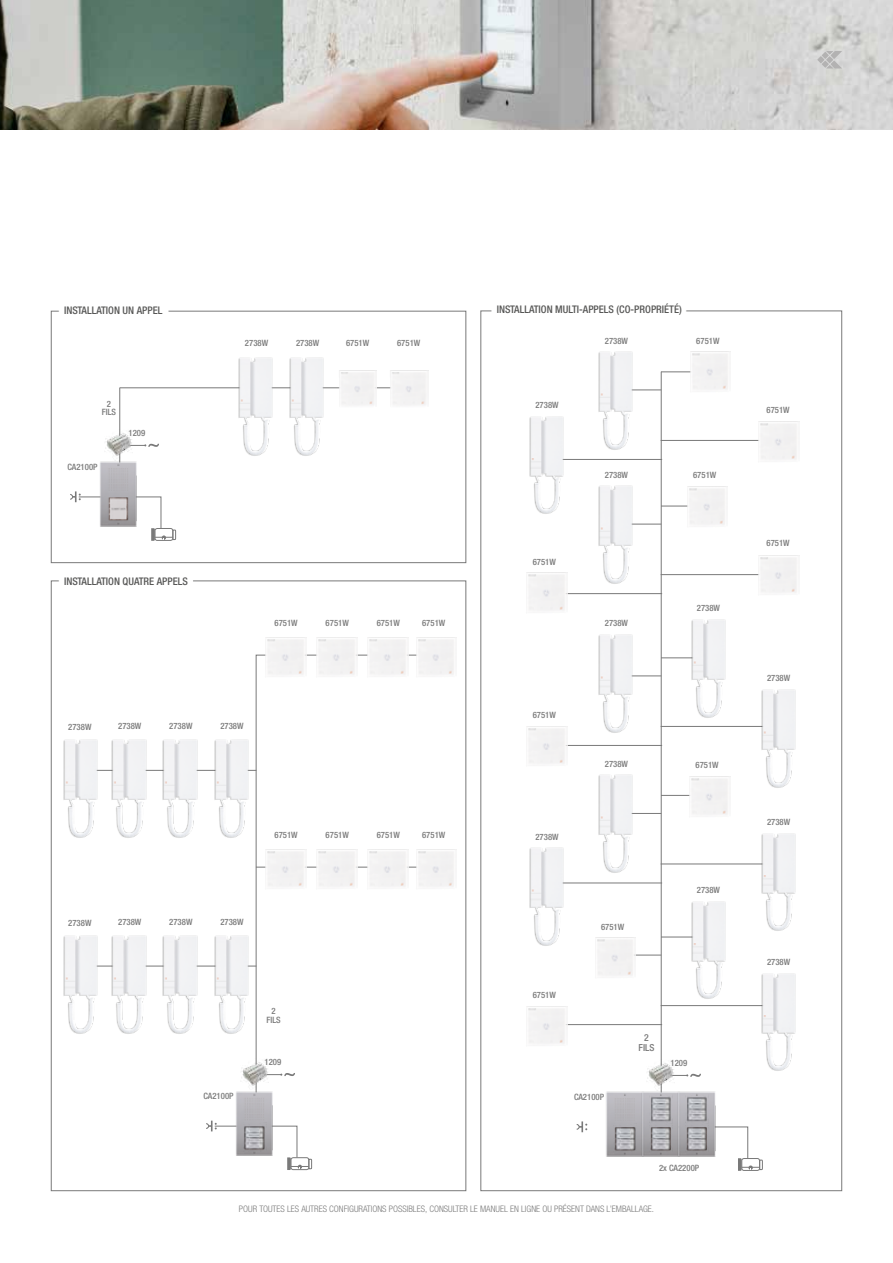
<style>
.page{position:relative;width:893px;height:1263px;background:#fff}
.page>*{position:absolute;margin:0;border:0;box-sizing:border-box;transform-origin:0 0}
.t1{font:500 condensed 10.5px "Helvetica Neue LTW1 G";color:#575756}
.t2{font:500 condensed 9.75px/9.6px "Helvetica Neue LTW1 G";color:#797979;text-align:center}
.t3{font:300 condensed 9px "Helvetica Neue LTW1 G";color:#797979}
.t4{font:500 condensed 8.7px/8.7px "Helvetica Neue LTW1 G";color:#797979;text-align:center}
</style>
<div class="page">
<img style="left:0;top:0;width:893px;height:130px">
<div style="left:51px;top:311px;width:415px;height:252px;border:1px solid #797979"></div>
<svg style="left:817px;top:56px;width:7px;height:7px"></svg>
<div style="left:822px;top:60px;width:7px;height:8px;background:#b3b2b2;border-radius:3px"></div>
<div style="left:822px;top:52px;width:7px;height:7px;background:#b3b2b2;border-radius:3px"></div>
<svg style="left:826px;top:51px;width:16px;height:18px"></svg>
<hr style="left:119px;top:388px;width:1px;height:130px;background:#797979">
<hr style="left:120px;top:388px;width:284px;height:1px;background:#797979">
<hr style="left:661px;top:372px;width:47px;height:1px;background:#797979">
<hr style="left:661px;top:440px;width:110px;height:1px;background:#797979">
<hr style="left:552px;top:459px;width:110px;height:1px;background:#797979">
<hr style="left:614px;top:390px;width:47px;height:1px;background:#797979">
<hr style="left:661px;top:506px;width:47px;height:1px;background:#797979">
<hr style="left:661px;top:574px;width:110px;height:1px;background:#797979">
<hr style="left:552px;top:593px;width:110px;height:1px;background:#797979">
<hr style="left:614px;top:524px;width:47px;height:1px;background:#797979">
<hr style="left:661px;top:658px;width:47px;height:1px;background:#797979">
<hr style="left:661px;top:726px;width:110px;height:1px;background:#797979">
<hr style="left:552px;top:745px;width:110px;height:1px;background:#797979">
<hr style="left:614px;top:676px;width:47px;height:1px;background:#797979">
<hr style="left:661px;top:795px;width:47px;height:1px;background:#797979">
<hr style="left:661px;top:864px;width:110px;height:1px;background:#797979">
<hr style="left:552px;top:883px;width:110px;height:1px;background:#797979">
<hr style="left:614px;top:813px;width:47px;height:1px;background:#797979">
<hr style="left:661px;top:937px;width:47px;height:1px;background:#797979">
<hr style="left:661px;top:1005px;width:110px;height:1px;background:#797979">
<hr style="left:552px;top:1024px;width:110px;height:1px;background:#797979">
<hr style="left:614px;top:955px;width:47px;height:1px;background:#797979">
<img style="left:100px;top:460px;width:37px;height:31px">
<img style="left:236px;top:1089px;width:37px;height:31px">
<img style="left:105px;top:429px;width:27px;height:31px">
<img style="left:241px;top:1058px;width:15px;height:31px">
<svg style="left:120px;top:444px;width:39px;height:3px"></svg>
<svg style="left:256px;top:655px;width:39px;height:454px"></svg>
<svg style="left:70px;top:491px;width:106px;height:50px"></svg>
<svg style="left:206px;top:1120px;width:106px;height:50px"></svg>
<img style="left:238px;top:357px;width:35px;height:99px">
<img style="left:598px;top:351px;width:35px;height:99px">
<img style="left:598px;top:485px;width:35px;height:99px">
<img style="left:598px;top:634px;width:35px;height:99px">
<img style="left:598px;top:774px;width:35px;height:99px">
<img style="left:529px;top:416px;width:35px;height:98px">
<img style="left:529px;top:847px;width:35px;height:99px">
<img style="left:289px;top:357px;width:35px;height:99px">
<img style="left:338px;top:370px;width:38px;height:35px">
<img style="left:390px;top:370px;width:38px;height:35px">
<img style="left:691px;top:619px;width:35px;height:99px">
<img style="left:691px;top:901px;width:35px;height:98px">
<img style="left:761px;top:689px;width:35px;height:99px">
<img style="left:761px;top:833px;width:35px;height:98px">
<img style="left:761px;top:973px;width:35px;height:98px">
<img style="left:243px;top:1123px;width:23px;height:28px">
<hr style="left:661px;top:372px;width:1px;height:765px;background:#797979">
<img style="left:606px;top:1091px;width:18px;height:66px">
<img style="left:624px;top:1090px;width:36px;height:67px">
<img style="left:660px;top:1090px;width:56px;height:67px">
<img style="left:647px;top:1059px;width:27px;height:31px">
<svg style="left:662px;top:1074px;width:39px;height:3px"></svg>
<svg style="left:577px;top:1121px;width:10px;height:11px"></svg>
<svg style="left:665px;top:1126px;width:98px;height:45px"></svg>
<img style="left:614px;top:1123px;width:23px;height:29px">
<img style="left:650px;top:1094px;width:22px;height:58px">
<img style="left:686px;top:1094px;width:22px;height:58px">
<div style="left:59px;top:305px;width:109px;height:19px;background:#fff"></div>
<hr style="left:79px;top:966px;width:177px;height:1px;background:#797979">
<hr style="left:79px;top:770px;width:177px;height:1px;background:#797979">
<img style="left:111px;top:935px;width:36px;height:99px">
<img style="left:111px;top:739px;width:36px;height:99px">
<img style="left:162px;top:935px;width:36px;height:99px">
<img style="left:162px;top:739px;width:36px;height:99px">
<img style="left:214px;top:935px;width:35px;height:99px">
<img style="left:214px;top:739px;width:35px;height:99px">
<img style="left:63px;top:935px;width:35px;height:99px">
<img style="left:63px;top:739px;width:35px;height:99px">
<hr style="left:292px;top:655px;width:147px;height:1px;background:#797979">
<hr style="left:256px;top:867px;width:183px;height:1px;background:#797979">
<img style="left:316px;top:637px;width:41px;height:38px">
<img style="left:316px;top:849px;width:41px;height:38px">
<img style="left:265px;top:637px;width:41px;height:41px">
<img style="left:265px;top:848px;width:41px;height:42px">
<img style="left:367px;top:637px;width:41px;height:38px">
<img style="left:367px;top:849px;width:41px;height:38px">
<img style="left:415px;top:637px;width:42px;height:38px">
<img style="left:415px;top:849px;width:42px;height:38px">
<img style="left:758px;top:555px;width:41px;height:38px">
<img style="left:686px;top:486px;width:42px;height:39px">
<div style="left:526px;top:572px;width:41px;height:39px;background:#f3f2f2"></div>
<img style="left:526px;top:726px;width:41px;height:38px">
<div style="left:689px;top:776px;width:41px;height:39px;background:#f3f2f2"></div>
<img style="left:526px;top:1006px;width:41px;height:38px">
<img style="left:595px;top:937px;width:41px;height:39px">
<div style="left:758px;top:421px;width:41px;height:39px;background:#f3f2f2"></div>
<img style="left:689px;top:351px;width:42px;height:39px">
<p class="t1" style="left:64px;top:304px;width:100px">INSTALLATION UN APPEL</p>
<p class="t1" style="left:497px;top:303px;width:187px">INSTALLATION MULTI-APPELS (CO-PROPRIÉTÉ)</p>
<p class="t4" style="left:245px;top:339px;width:25px">2738W</p>
<p class="t4" style="left:296px;top:339px;width:25px">2738W</p>
<p class="t4" style="left:346px;top:339px;width:25px">6751W</p>
<p class="t4" style="left:397px;top:339px;width:25px">6751W</p>
<p class="t4" style="left:605px;top:336px;width:25px">2738W</p>
<p class="t4" style="left:696px;top:336px;width:25px">6751W</p>
<p class="t4" style="left:102px;top:399px;width:16px">2<br>FILS</p>
<p class="t4" style="left:67px;top:462px;width:32px">CA2100P</p>
<p class="t4" style="left:129px;top:428px;width:18px">1209</p>
<p class="t4" style="left:535px;top:400px;width:25px">2738W</p>
<p class="t4" style="left:605px;top:470px;width:25px">2738W</p>
<p class="t4" style="left:693px;top:471px;width:25px">6751W</p>
<p class="t1" style="left:64px;top:574px;width:125px">INSTALLATION QUATRE APPELS</p>
<p class="t4" style="left:275px;top:619px;width:25px">6751W</p>
<p class="t4" style="left:326px;top:619px;width:25px">6751W</p>
<p class="t4" style="left:377px;top:619px;width:25px">6751W</p>
<p class="t4" style="left:422px;top:619px;width:25px">6751W</p>
<p class="t4" style="left:533px;top:557px;width:25px">6751W</p>
<p class="t4" style="left:605px;top:619px;width:25px">2738W</p>
<p class="t4" style="left:697px;top:603px;width:25px">2738W</p>
<p class="t4" style="left:68px;top:723px;width:25px">2738W</p>
<p class="t4" style="left:118px;top:721px;width:25px">2738W</p>
<p class="t4" style="left:169px;top:721px;width:25px">2738W</p>
<p class="t4" style="left:220px;top:721px;width:25px">2738W</p>
<p class="t4" style="left:275px;top:831px;width:25px">6751W</p>
<p class="t4" style="left:326px;top:831px;width:25px">6751W</p>
<p class="t4" style="left:377px;top:831px;width:25px">6751W</p>
<p class="t4" style="left:422px;top:831px;width:25px">6751W</p>
<p class="t4" style="left:68px;top:918px;width:25px">2738W</p>
<p class="t4" style="left:118px;top:917px;width:25px">2738W</p>
<p class="t4" style="left:169px;top:917px;width:25px">2738W</p>
<p class="t4" style="left:220px;top:917px;width:25px">2738W</p>
<p class="t4" style="left:266px;top:1006px;width:16px">2<br>FILS</p>
<p class="t4" style="left:533px;top:710px;width:25px">6751W</p>
<p class="t4" style="left:535px;top:832px;width:25px">2738W</p>
<p class="t4" style="left:533px;top:990px;width:25px">6751W</p>
<p class="t4" style="left:605px;top:759px;width:25px">2738W</p>
<p class="t4" style="left:695px;top:761px;width:25px">6751W</p>
<p class="t4" style="left:601px;top:922px;width:25px">6751W</p>
<p class="t2" style="left:638px;top:1033px;width:17px">2<br>FILS</p>
<p class="t4" style="left:697px;top:885px;width:25px">2738W</p>
<p class="t4" style="left:203px;top:1091px;width:32px">CA2100P</p>
<p class="t4" style="left:265px;top:1057px;width:18px">1209</p>
<p class="t4" style="left:574px;top:1092px;width:32px">CA2100P</p>
<p class="t4" style="left:670px;top:1058px;width:18px">1209</p>
<p class="t4" style="left:659px;top:1163px;width:42px">2x CA2200P</p>
<p class="t3" style="left:239px;top:1203px;width:417px">POUR TOUTES LES AUTRES CONFIGURATIONS POSSIBLES, CONSULTER LE MANUEL EN LIGNE OU PRÉSENT DANS L’EMBALLAGE.</p>
<p class="t4" style="left:766px;top:405px;width:25px">6751W</p>
<p class="t4" style="left:766px;top:539px;width:25px">6751W</p>
<p class="t4" style="left:767px;top:674px;width:25px">2738W</p>
<p class="t4" style="left:767px;top:817px;width:25px">2738W</p>
<p class="t4" style="left:767px;top:957px;width:25px">2738W</p>
</div>
